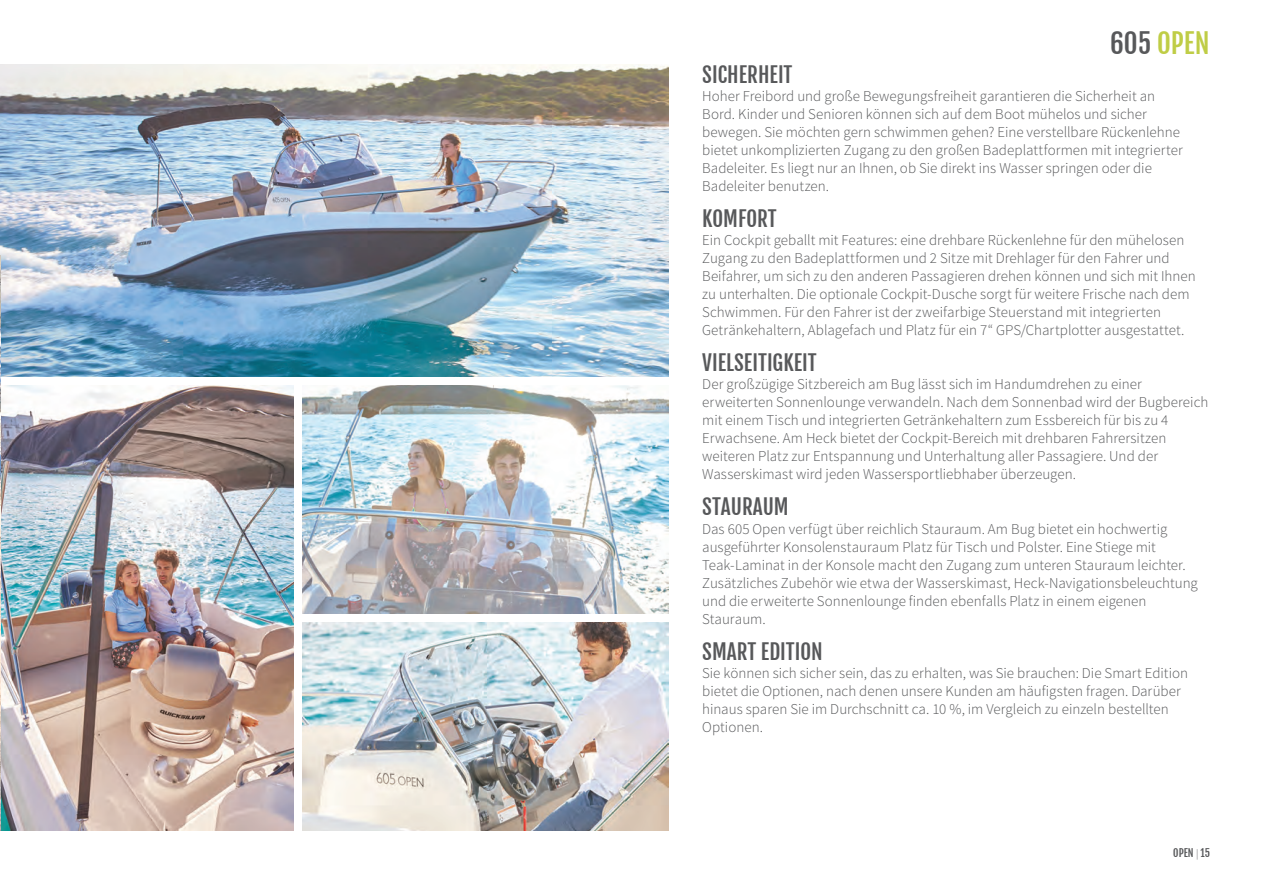
<style>
.page{position:relative;width:1263px;height:894px;background:#fff}
.page>*{position:absolute;margin:0;border:0;box-sizing:border-box;transform-origin:0 0}
.t1{font:27px "Fjalla One";color:#bfcd46}
.t2{font:21px "Fjalla One";color:#57585a}
.t3{font:300 15px/18px "Source Sans Pro";color:#57585a}
.t4{font:10.5px "Fjalla One";color:#57585a}
.s1{color:#57585a}
.s2{font-family:"Source Sans Pro";font-weight:300}
</style>
<div class="page">
<img style="left:302px;top:622px;width:366px;height:208px">
<img style="left:302px;top:385px;width:366px;height:228px">
<img style="left:1px;top:385px;width:293px;height:445px">
<img style="left:1px;top:64px;width:667px;height:312px">
<img style="left:0;top:256px;width:1px;height:574px">
<h1 class="t1" style="left:1110px;top:27px;width:101px"><span class="s1">605</span> OPEN</h1>
<h2 class="t2" style="left:702px;top:62px;width:92px">SICHERHEIT</h2>
<p class="t3" style="left:702px;top:87px;width:482px">Hoher Freibord und große Bewegungsfreiheit garantieren die Sicherheit an Bord. Kinder und Senioren können sich auf dem Boot mühelos und sicher bewegen. Sie möchten gern schwimmen gehen? Eine verstellbare Rückenlehne bietet unkomplizierten Zugang zu den großen Badeplattformen mit integrierter Badeleiter. Es liegt nur an Ihnen, ob Sie direkt ins Wasser springen oder die Badeleiter benutzen.</p>
<h2 class="t2" style="left:702px;top:206px;width:76px">KOMFORT</h2>
<p class="t3" style="left:702px;top:231px;width:495px">Ein Cockpit geballt mit Features: eine drehbare Rückenlehne für den mühelosen Zugang zu den Badeplattformen und 2 Sitze mit Drehlager für den Fahrer und Beifahrer, um sich zu den anderen Passagieren drehen können und sich mit Ihnen zu unterhalten. Die optionale Cockpit-Dusche sorgt für weitere Frische nach dem Schwimmen. Für den Fahrer ist der zweifarbige Steuerstand mit integrierten Getränkehaltern, Ablagefach und Platz für ein 7“ GPS/Chartplotter ausgestattet.</p>
<h2 class="t2" style="left:702px;top:350px;width:116px">VIELSEITIGKEIT</h2>
<p class="t3" style="left:702px;top:375px;width:508px">Der großzügige Sitzbereich am Bug lässt sich im Handumdrehen zu einer erweiterten Sonnenlounge verwandeln. Nach dem Sonnenbad wird der Bugbereich mit einem Tisch und integrierten Getränkehaltern zum Essbereich für bis zu 4<br>Erwachsene. Am Heck bietet der Cockpit-Bereich mit drehbaren Fahrersitzen weiteren Platz zur Entspannung und Unterhaltung aller Passagiere. Und der Wasserskimast wird jeden Wassersportliebhaber überzeugen.</p>
<h2 class="t2" style="left:702px;top:494px;width:88px">STAURAUM</h2>
<p class="t3" style="left:702px;top:519px;width:497px">Das 605 Open verfügt über reichlich Stauraum. Am Bug bietet ein hochwertig ausgeführter Konsolenstauraum Platz für Tisch und Polster. Eine Stiege mit Teak-Laminat in der Konsole macht den Zugang zum unteren Stauraum leichter.<br>Zusätzliches Zubehör wie etwa der Wasserskimast, Heck-Navigationsbeleuchtung und die erweiterte Sonnenlounge finden ebenfalls Platz in einem eigenen Stauraum.</p>
<h2 class="t2" style="left:702px;top:638px;width:122px">SMART EDITION</h2>
<p class="t3" style="left:702px;top:663px;width:487px">Sie können sich sicher sein, das zu erhalten, was Sie brauchen: Die Smart Edition bietet die Optionen, nach denen unsere Kunden am häufigsten fragen. Darüber hinaus sparen Sie im Durchschnitt ca. 10 %, im Vergleich zu einzeln bestellten Optionen.</p>
<p class="t4" style="left:1173px;top:845px;width:38px">OPEN <span class="s2">|</span> 15</p>
</div>
